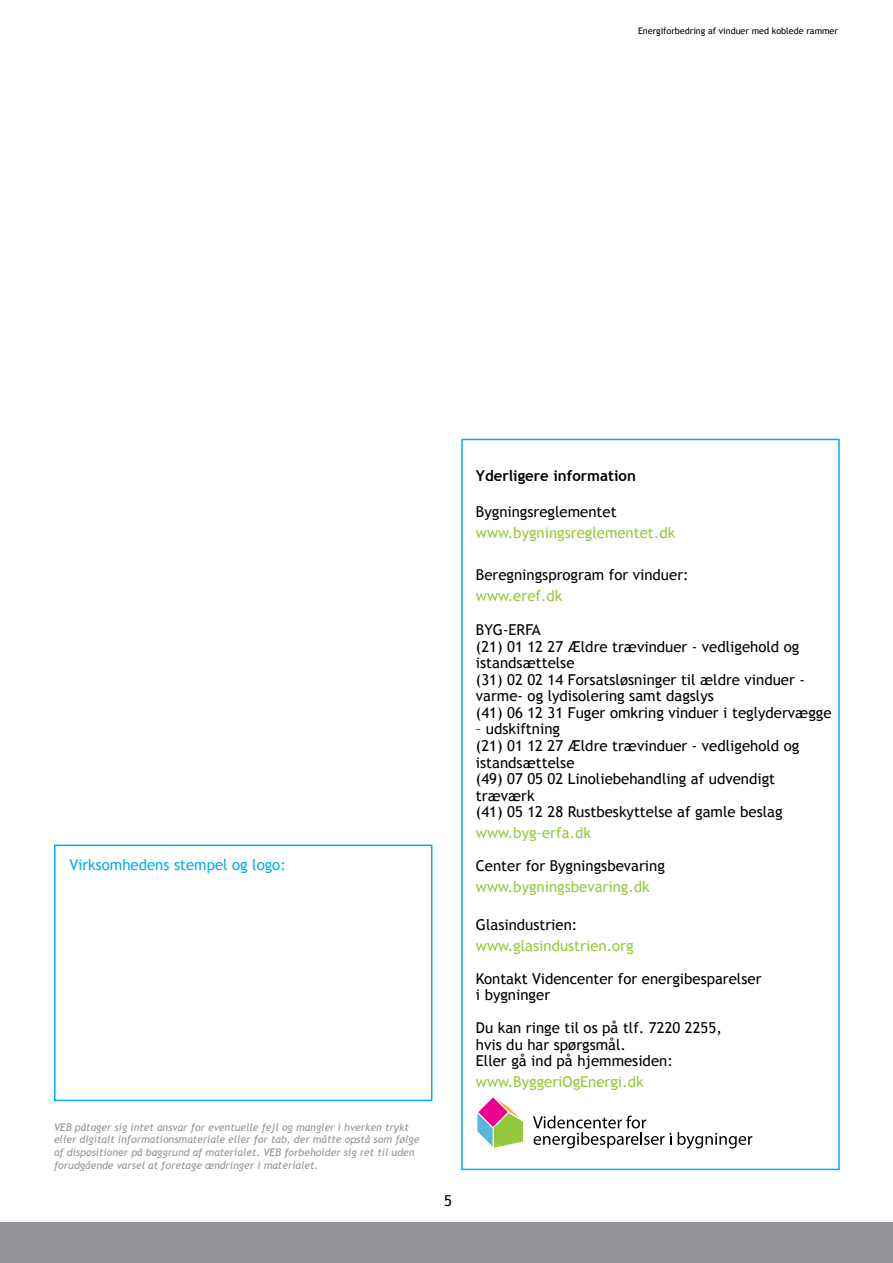
<style>
.page{position:relative;width:893px;height:1263px;background:#fff}
.page>*{position:absolute;margin:0;border:0;box-sizing:border-box;transform-origin:0 0}
.t1{font:15px/16.5px "Trebuchet MS";color:#000}
.t2{font:15px "Trebuchet MS";color:#95c93d}
.t3{font:15px "Trebuchet MS";color:#00aeef}
.t4{font:700 15px "Trebuchet MS";color:#000}
.t5{font:italic 10.5px/12.6px "Trebuchet MS";color:#939598}
.t6{font:9px "Trebuchet MS";color:#000}
</style>
<div class="page">
<div style="left:0;top:1222px;width:893px;height:41px;background:#939598"></div>
<div style="left:461px;top:439px;width:379px;height:731px;border:2px solid #00aeef"></div>
<div style="left:54px;top:844px;width:378px;height:257px;border:2px solid #00aeef"></div>
<svg style="left:678px;top:1132px;width:74px;height:17px"></svg>
<svg style="left:533px;top:1115px;width:138px;height:33px"></svg>
<svg style="left:477px;top:1097px;width:46px;height:51px"></svg>
<p class="t6" style="left:638px;top:26px;width:201px">Energiforbedring af vinduer med koblede rammer</p>
<p class="t3" style="left:70px;top:855px;width:218px">Virksomhedens stempel og logo:</p>
<p class="t5" style="left:54px;top:1121px;width:367px">VEB påtager sig intet ansvar for eventuelle fejl og mangler i hverken trykt eller digitalt informationsmateriale eller for tab, der måtte opstå som følge af dispositioner på baggrund af materialet. VEB forbeholder sig ret til uden forudgående varsel at foretage ændringer i materialet.</p>
<p class="t4" style="left:476px;top:466px;width:161px">Yderligere information</p>
<p class="t1" style="left:476px;top:504px;width:142px">Bygningsreglementet</p>
<p class="t2" style="left:476px;top:524px;width:201px">www.bygningsreglementet.dk</p>
<p class="t1" style="left:476px;top:567px;width:214px">Beregningsprogram for vinduer:</p>
<p class="t2" style="left:476px;top:587px;width:88px">www.eref.dk</p>
<p class="t1" style="left:476px;top:622px;width:357px">BYG-ERFA<br>(21) 01 12 27 Ældre trævinduer - vedligehold og istandsættelse<br>(31) 02 02 14 Forsatsløsninger til ældre vinduer - varme- og lydisolering samt dagslys<br>(41) 06 12 31 Fuger omkring vinduer i teglydervægge</p>
<p class="t1" style="left:476px;top:721px;width:325px">– udskiftning<br>(21) 01 12 27 Ældre trævinduer - vedligehold og istandsættelse<br>(49) 07 05 02 Linoliebehandling af udvendigt træværk<br>(41) 05 12 28 Rustbeskyttelse af gamle beslag</p>
<p class="t2" style="left:476px;top:824px;width:117px">www.byg-erfa.dk</p>
<p class="t1" style="left:476px;top:858px;width:191px">Center for Bygningsbevaring</p>
<p class="t2" style="left:476px;top:878px;width:175px">www.bygningsbevaring.dk</p>
<p class="t1" style="left:476px;top:916px;width:103px">Glasindustrien:</p>
<p class="t2" style="left:476px;top:936px;width:159px">www.glasindustrien.org</p>
<p class="t1" style="left:476px;top:970px;width:287px">Kontakt Videncenter for energibesparelser i bygninger</p>
<p class="t1" style="left:476px;top:1020px;width:247px">Du kan ringe til os på tlf. 7220 2255, hvis du har spørgsmål.<br>Eller gå ind på hjemmesiden:</p>
<p class="t2" style="left:476px;top:1073px;width:169px">www.ByggeriOgEnergi.dk</p>
<p class="t1" style="left:444px;top:1193px;width:9px">5</p>
</div>
